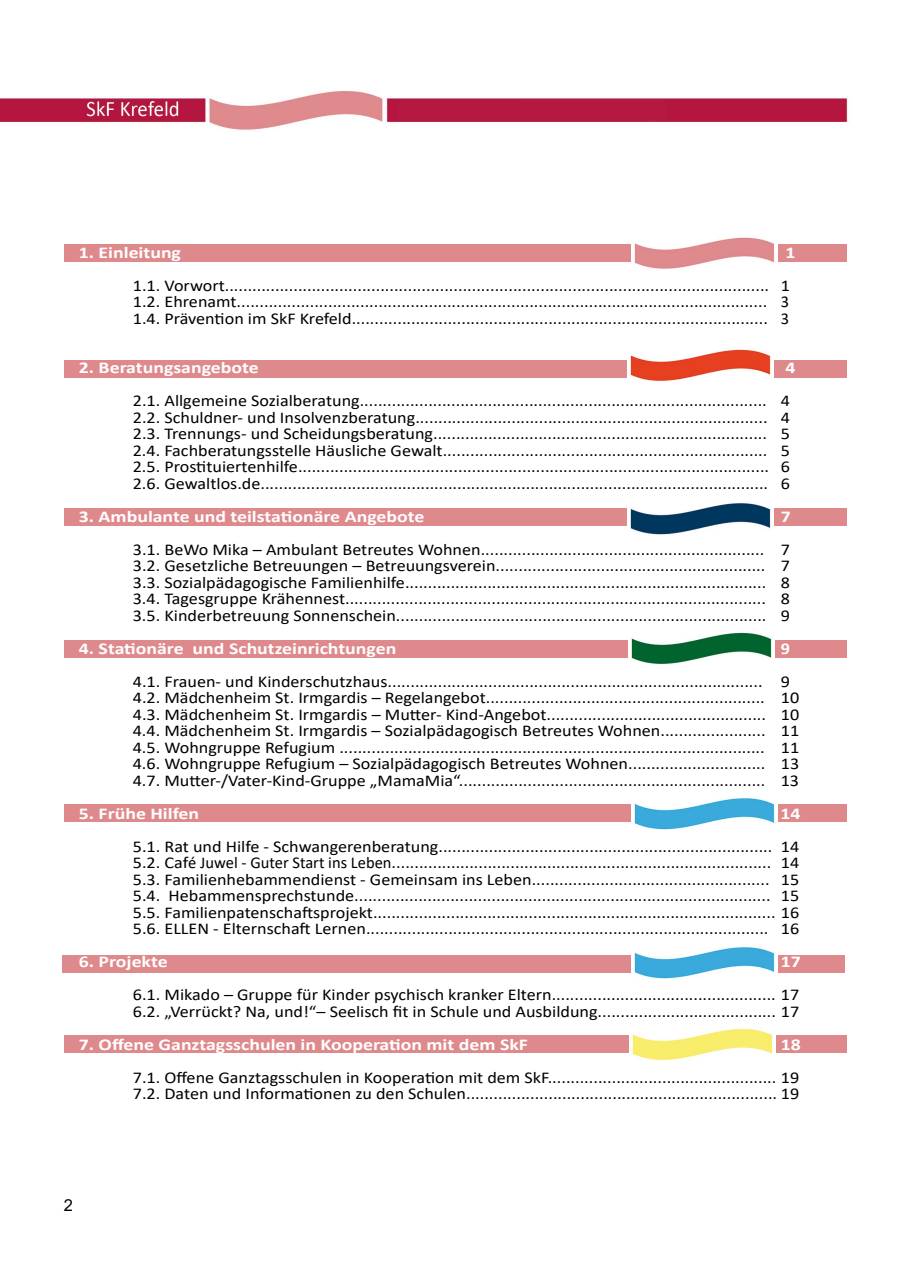
<style>
.page{position:relative;width:910px;height:1280px;background:#fff}
.page>*{position:absolute;margin:0;border:0;box-sizing:border-box;transform-origin:0 0}
.t1{font:16.5px/16.5px "Calibri";color:#000;text-align:justify;scale:1.1 1}
.t2{font:700 16.5px "Calibri";color:#fff;scale:1.2 1}
.t3{font:700 16.5px "Calibri";color:#fff;scale:1.1 1}
.t4{font:16.5px "Arial";color:#000}
</style>
<div class="page">
<img style="left:0;top:90px;width:851px;height:41px">
<div style="left:65px;top:1035px;width:782px;height:18px;background:#de8a8d"></div>
<div style="left:62px;top:955px;width:782px;height:17px;background:#de8a8d"></div>
<div style="left:64px;top:804px;width:782px;height:18px;background:#de8a8d"></div>
<div style="left:64px;top:640px;width:782px;height:17px;background:#de8a8d"></div>
<div style="left:64px;top:508px;width:782px;height:18px;background:#de8a8d"></div>
<div style="left:64px;top:360px;width:782px;height:18px;background:#de8a8d"></div>
<div style="left:64px;top:244px;width:782px;height:18px;background:#de8a8d"></div>
<img style="left:631px;top:237px;width:146px;height:32px">
<img style="left:628px;top:349px;width:146px;height:33px">
<img style="left:628px;top:503px;width:146px;height:32px">
<img style="left:628px;top:632px;width:146px;height:33px">
<img style="left:629px;top:1028px;width:146px;height:33px">
<img style="left:631px;top:798px;width:146px;height:32px">
<img style="left:631px;top:947px;width:146px;height:32px">
<p class="t2" style="left:79px;top:241px;width:87px">1. Einleitung</p>
<p class="t2" style="left:785px;top:241px;width:10px">1</p>
<p class="t1" style="left:133px;top:277px;width:599px">1.1. Vorwort....................................................................................................................... 1<br>1.2. Ehrenamt.................................................................................................................... 3<br>1.4. Prävention im SkF Krefeld........................................................................................... 3</p>
<p class="t2" style="left:79px;top:356px;width:151px">2. Beratungsangebote</p>
<p class="t2" style="left:785px;top:356px;width:10px">4</p>
<p class="t1" style="left:133px;top:392px;width:599px">2.1. Allgemeine Sozialberatung......................................................................................... 4<br>2.2. Schuldner- und Insolvenzberatung............................................................................. 4<br>2.3. Trennungs- und Scheidungsberatung......................................................................... 5<br>2.4. Fachberatungsstelle Häusliche Gewalt....................................................................... 5<br>2.5. Prostituiertenhilfe....................................................................................................... 6<br>2.6. Gewaltlos.de............................................................................................................... 6</p>
<p class="t2" style="left:79px;top:505px;width:289px">3. Ambulante und teilstationäre Angebote</p>
<p class="t2" style="left:781px;top:505px;width:10px">7</p>
<p class="t1" style="left:133px;top:541px;width:599px">3.1. BeWo Mika – Ambulant Betreutes Wohnen.............................................................. 7<br>3.2. Gesetzliche Betreuungen – Betreuungsverein........................................................... 7<br>3.3. Sozialpädagogische Familienhilfe............................................................................... 8<br>3.4. Tagesgruppe Krähennest............................................................................................ 8<br>3.5. Kinderbetreuung Sonnenschein................................................................................. 9</p>
<p class="t2" style="left:79px;top:637px;width:266px">4. Stationäre und Schutzeinrichtungen</p>
<p class="t3" style="left:781px;top:637px;width:10px">9</p>
<p class="t1" style="left:133px;top:673px;width:607px;text-align:left">4.1. Frauen- und Kinderschutzhaus.................................................................................. 9<br>4.2. Mädchenheim St. Irmgardis – Regelangebot............................................................. 10<br>4.3. Mädchenheim St. Irmgardis – Mutter- Kind-Angebot................................................ 10<br>4.4. Mädchenheim St. Irmgardis – Sozialpädagogisch Betreutes Wohnen....................... 11<br>4.5. Wohngruppe Refugium ............................................................................................. 11<br>4.6. Wohngruppe Refugium – Sozialpädagogisch Betreutes Wohnen.............................. 13<br>4.7. Mutter-/Vater-Kind-Gruppe „MamaMia“................................................................... 13</p>
<p class="t2" style="left:79px;top:802px;width:102px">5. Frühe Hilfen</p>
<p class="t2" style="left:781px;top:802px;width:18px">14</p>
<p class="t1" style="left:133px;top:838px;width:607px">5.1. Rat und Hilfe - Schwangerenberatung......................................................................... 14<br>5.2. Café Juwel - Guter Start ins Leben................................................................................... 14<br>5.3. Familienhebammendienst - Gemeinsam ins Leben.................................................... 15<br>5.4. Hebammensprechstunde........................................................................................... 15<br>5.5. Familienpatenschaftsprojekt........................................................................................ 16<br>5.6. ELLEN - Elternschaft Lernen........................................................................................ 16</p>
<p class="t2" style="left:79px;top:950px;width:75px">6. Projekte</p>
<p class="t2" style="left:781px;top:950px;width:18px">17</p>
<p class="t1" style="left:133px;top:986px;width:607px">6.1. Mikado – Gruppe für Kinder psychisch kranker Eltern................................................. 17<br>6.2. „Verrückt? Na, und!“– Seelisch fit in Schule und Ausbildung....................................... 17</p>
<p class="t2" style="left:79px;top:1033px;width:376px">7. Offene Ganztagsschulen in Kooperation mit dem SkF</p>
<p class="t2" style="left:781px;top:1033px;width:18px">18</p>
<p class="t1" style="left:133px;top:1069px;width:607px">7.1. Offene Ganztagsschulen in Kooperation mit dem SkF.................................................. 19<br>7.2. Daten und Informationen zu den Schulen.................................................................... 19</p>
<p class="t4" style="left:64px;top:1194px;width:11px">2</p>
</div>
